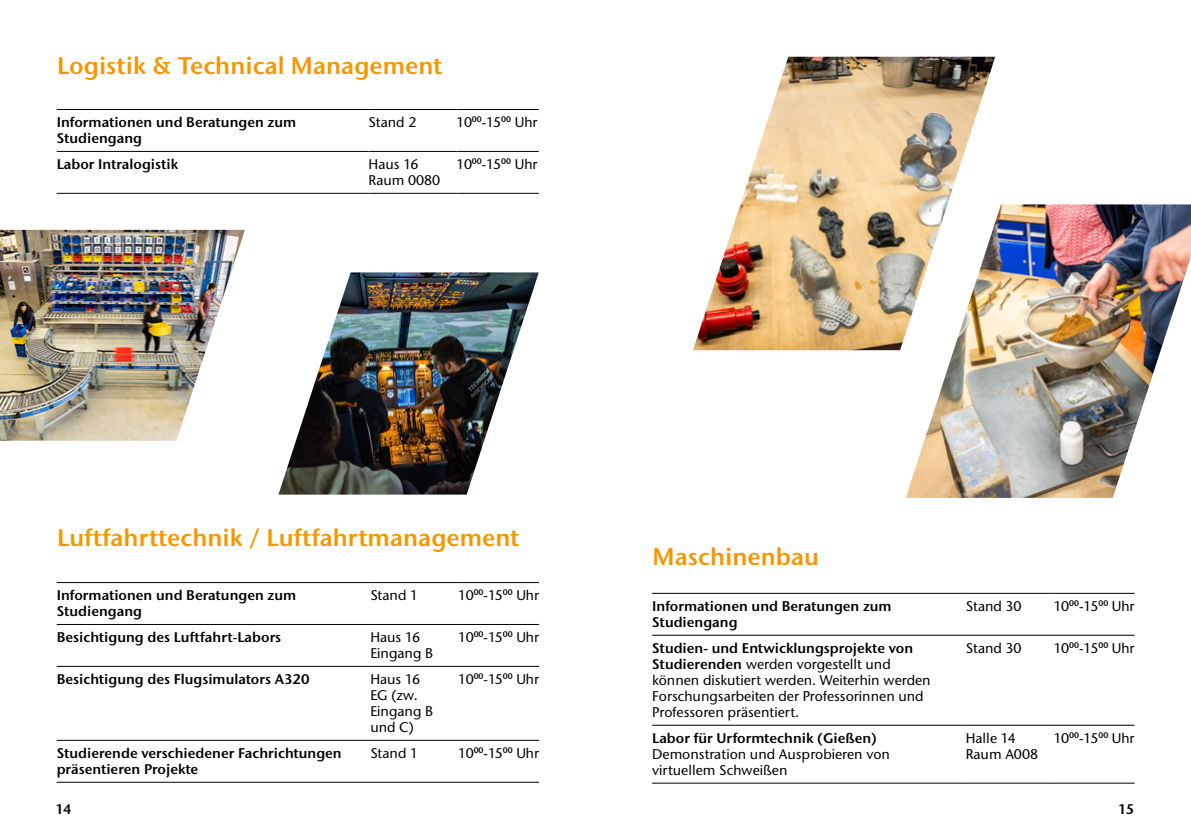
<style>
.page{position:relative;width:1191px;height:840px;background:#fff}
.page>*{position:absolute;margin:0;border:0;box-sizing:border-box;transform-origin:0 0}
.t1{font:600 24px "Stone Sans ITC Pro";color:#f69700}
.Table_Cell{font:500 14px/16px "Stone Sans ITC Pro";color:#000}
.Table_Cell-2{font:600 14px/16px "Stone Sans ITC Pro";color:#000}
.s1{font-weight:600}
</style>
<div class="page">
<hr style="left:57px;top:109px;width:312px;height:1px;background:#000">
<hr style="left:369px;top:109px;width:87px;height:1px;background:#000">
<hr style="left:456px;top:109px;width:83px;height:1px;background:#000">
<hr style="left:57px;top:151px;width:312px;height:1px;background:#000">
<hr style="left:369px;top:151px;width:87px;height:1px;background:#000">
<hr style="left:456px;top:151px;width:83px;height:1px;background:#000">
<hr style="left:57px;top:193px;width:312px;height:1px;background:#000">
<hr style="left:369px;top:193px;width:87px;height:1px;background:#000">
<hr style="left:456px;top:193px;width:83px;height:1px;background:#000">
<hr style="left:57px;top:582px;width:313px;height:1px;background:#000">
<hr style="left:370px;top:582px;width:88px;height:1px;background:#000">
<hr style="left:458px;top:582px;width:81px;height:1px;background:#000">
<hr style="left:57px;top:623px;width:313px;height:1px;background:#000">
<hr style="left:370px;top:623px;width:88px;height:1px;background:#000">
<hr style="left:458px;top:623px;width:81px;height:1px;background:#000">
<hr style="left:57px;top:665px;width:313px;height:1px;background:#000">
<hr style="left:370px;top:665px;width:88px;height:1px;background:#000">
<hr style="left:458px;top:665px;width:81px;height:1px;background:#000">
<hr style="left:57px;top:739px;width:313px;height:1px;background:#000">
<hr style="left:370px;top:739px;width:88px;height:1px;background:#000">
<hr style="left:458px;top:739px;width:81px;height:1px;background:#000">
<hr style="left:57px;top:781px;width:313px;height:1px;background:#000">
<hr style="left:370px;top:781px;width:88px;height:1px;background:#000">
<hr style="left:458px;top:781px;width:81px;height:1px;background:#000">
<img style="left:0;top:230px;width:245px;height:210px">
<img style="left:278px;top:272px;width:261px;height:222px">
<hr style="left:652px;top:592px;width:313px;height:1px;background:#000">
<hr style="left:965px;top:592px;width:88px;height:1px;background:#000">
<hr style="left:1053px;top:592px;width:81px;height:1px;background:#000">
<hr style="left:652px;top:634px;width:313px;height:1px;background:#000">
<hr style="left:965px;top:634px;width:88px;height:1px;background:#000">
<hr style="left:1053px;top:634px;width:81px;height:1px;background:#000">
<hr style="left:652px;top:724px;width:313px;height:1px;background:#000">
<hr style="left:965px;top:724px;width:88px;height:1px;background:#000">
<hr style="left:1053px;top:724px;width:81px;height:1px;background:#000">
<hr style="left:652px;top:782px;width:313px;height:1px;background:#000">
<hr style="left:965px;top:782px;width:88px;height:1px;background:#000">
<hr style="left:1053px;top:782px;width:81px;height:1px;background:#000">
<img style="left:693px;top:57px;width:302px;height:293px">
<img style="left:905px;top:204px;width:286px;height:293px">
<h2 class="t1" style="left:57px;top:51px;width:386px">Logistik &amp; Technical Management</h2>
<p class="Table_Cell-2" style="left:57px;top:114px;width:241px">Informationen und Beratungen zum<br>Studiengang</p>
<p class="Table_Cell" style="left:369px;top:114px;width:49px">Stand 2</p>
<p class="Table_Cell" style="left:456px;top:114px;width:82px">10<sup>00</sup>-15<sup>00</sup> Uhr</p>
<p class="Table_Cell-2" style="left:57px;top:156px;width:123px">Labor Intralogistik</p>
<p class="Table_Cell" style="left:369px;top:156px;width:51px">Haus 16</p>
<p class="Table_Cell" style="left:369px;top:172px;width:73px">Raum 0080</p>
<p class="Table_Cell" style="left:456px;top:156px;width:82px">10<sup>00</sup>-15<sup>00</sup> Uhr</p>
<h2 class="t1" style="left:57px;top:522px;width:463px">Luftfahrttechnik / Luftfahrtmanagement</h2>
<p class="Table_Cell-2" style="left:57px;top:586px;width:241px">Informationen und Beratungen zum<br>Studiengang</p>
<p class="Table_Cell" style="left:370px;top:586px;width:49px">Stand 1</p>
<p class="Table_Cell" style="left:458px;top:586px;width:82px">10<sup>00</sup>-15<sup>00</sup> Uhr</p>
<p class="Table_Cell-2" style="left:57px;top:628px;width:226px">Besichtigung des Luftfahrt-Labors</p>
<p class="Table_Cell" style="left:370px;top:628px;width:51px">Haus 16</p>
<p class="Table_Cell" style="left:370px;top:644px;width:64px">Eingang B</p>
<p class="Table_Cell" style="left:458px;top:628px;width:82px">10<sup>00</sup>-15<sup>00</sup> Uhr</p>
<p class="Table_Cell-2" style="left:57px;top:670px;width:254px">Besichtigung des Flugsimulators A320</p>
<p class="Table_Cell" style="left:370px;top:670px;width:64px">Haus 16<br>EG (zw.<br>Eingang B und C)</p>
<p class="Table_Cell" style="left:458px;top:670px;width:82px">10<sup>00</sup>-15<sup>00</sup> Uhr</p>
<p class="Table_Cell-2" style="left:57px;top:744px;width:286px">Studierende verschiedener Fachrichtungen präsentieren Projekte</p>
<p class="Table_Cell" style="left:370px;top:744px;width:49px">Stand 1</p>
<p class="Table_Cell" style="left:458px;top:744px;width:82px">10<sup>00</sup>-15<sup>00</sup> Uhr</p>
<h2 class="t1" style="left:652px;top:541px;width:168px">Maschinenbau</h2>
<p class="Table_Cell-2" style="left:652px;top:597px;width:241px">Informationen und Beratungen zum<br>Studiengang</p>
<p class="Table_Cell" style="left:965px;top:597px;width:57px">Stand 30</p>
<p class="Table_Cell" style="left:1053px;top:597px;width:82px">10<sup>00</sup>-15<sup>00</sup> Uhr</p>
<p class="Table_Cell" style="left:652px;top:639px;width:280px"><span class="s1">Studien- und Entwicklungsprojekte von Studierenden</span> werden vorgestellt und können diskutiert werden. Weiterhin werden Forschungsarbeiten der Professorinnen und Professoren präsentiert.</p>
<p class="Table_Cell" style="left:965px;top:639px;width:57px">Stand 30</p>
<p class="Table_Cell" style="left:1053px;top:639px;width:82px">10<sup>00</sup>-15<sup>00</sup> Uhr</p>
<p class="Table_Cell-2" style="left:652px;top:729px;width:226px">Labor für Urformtechnik (Gießen)</p>
<p class="Table_Cell" style="left:652px;top:745px;width:239px">Demonstration und Ausprobieren von virtuellem Schweißen</p>
<p class="Table_Cell" style="left:1053px;top:729px;width:82px">10<sup>00</sup>-15<sup>00</sup> Uhr</p>
<p class="Table_Cell" style="left:965px;top:729px;width:51px">Halle 14</p>
<p class="Table_Cell" style="left:965px;top:745px;width:74px">Raum A008</p>
<p class="Table_Cell-2" style="left:56px;top:800px;width:18px">14</p>
<p class="Table_Cell-2" style="left:1118px;top:800px;width:18px">15</p>
</div>
